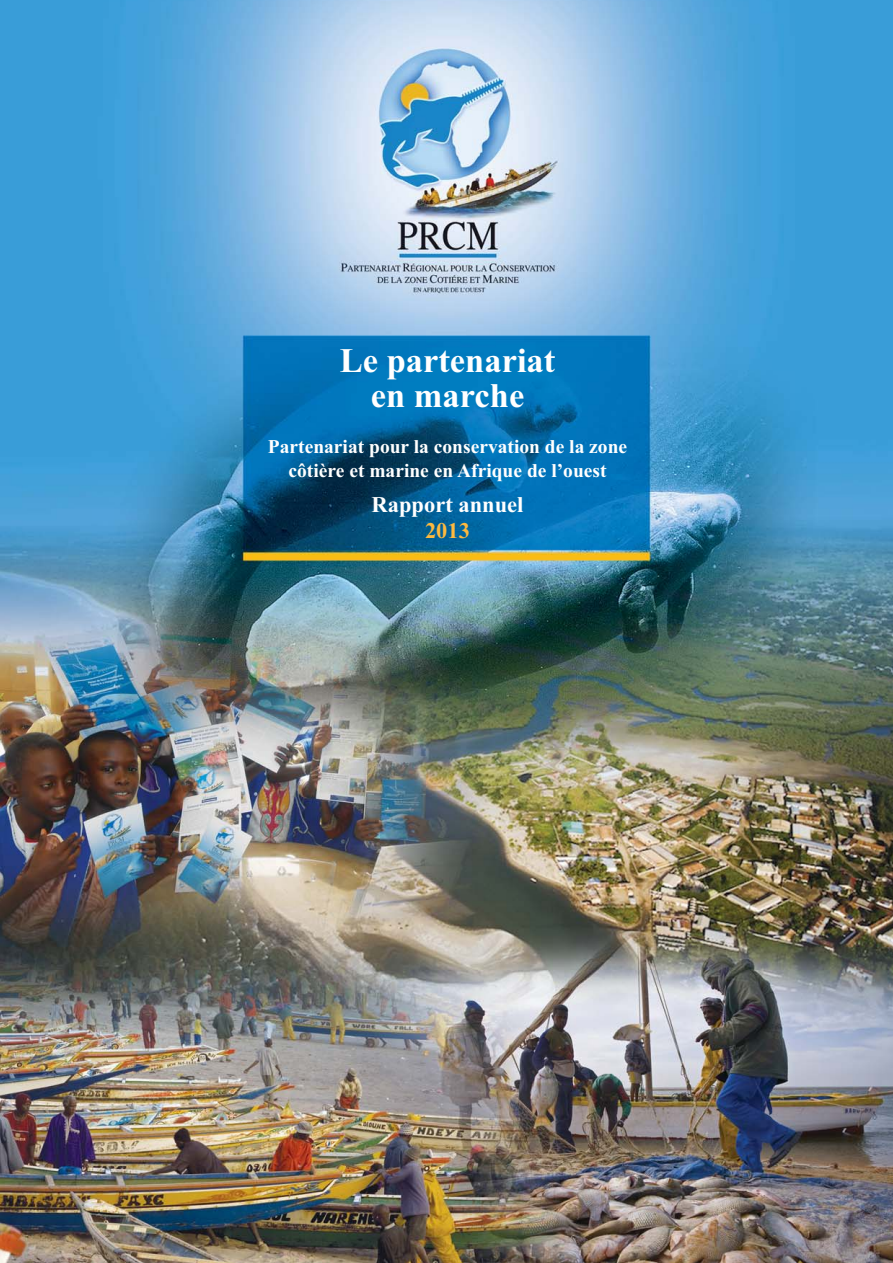
<style>
.page{position:relative;width:893px;height:1263px;background:#fff}
.page>*{position:absolute;margin:0;border:0;box-sizing:border-box;transform-origin:0 0}
.t1{font:700 34.5px/34.5px "Times New Roman";color:#fff;text-align:center}
.t2{font:700 22.5px "Times New Roman";color:#fff}
.t3{font:700 22.5px "Times New Roman";color:#fdb940}
.t4{font:700 19.5px/23.4px "Times New Roman";color:#fff;text-align:center}
</style>
<div class="page">
<img style="left:0;top:0;width:893px;height:1263px">
<h1 class="t1" style="left:340px;top:343px;width:217px">Le partenariat en marche</h1>
<p class="t4" style="left:268px;top:435px;width:361px">Partenariat pour la conservation de la zone côtière et marine en Afrique de l’ouest</p>
<p class="t2" style="left:372px;top:491px;width:153px">Rapport annuel</p>
<p class="t3" style="left:425px;top:517px;width:46px">2013</p>
</div>
